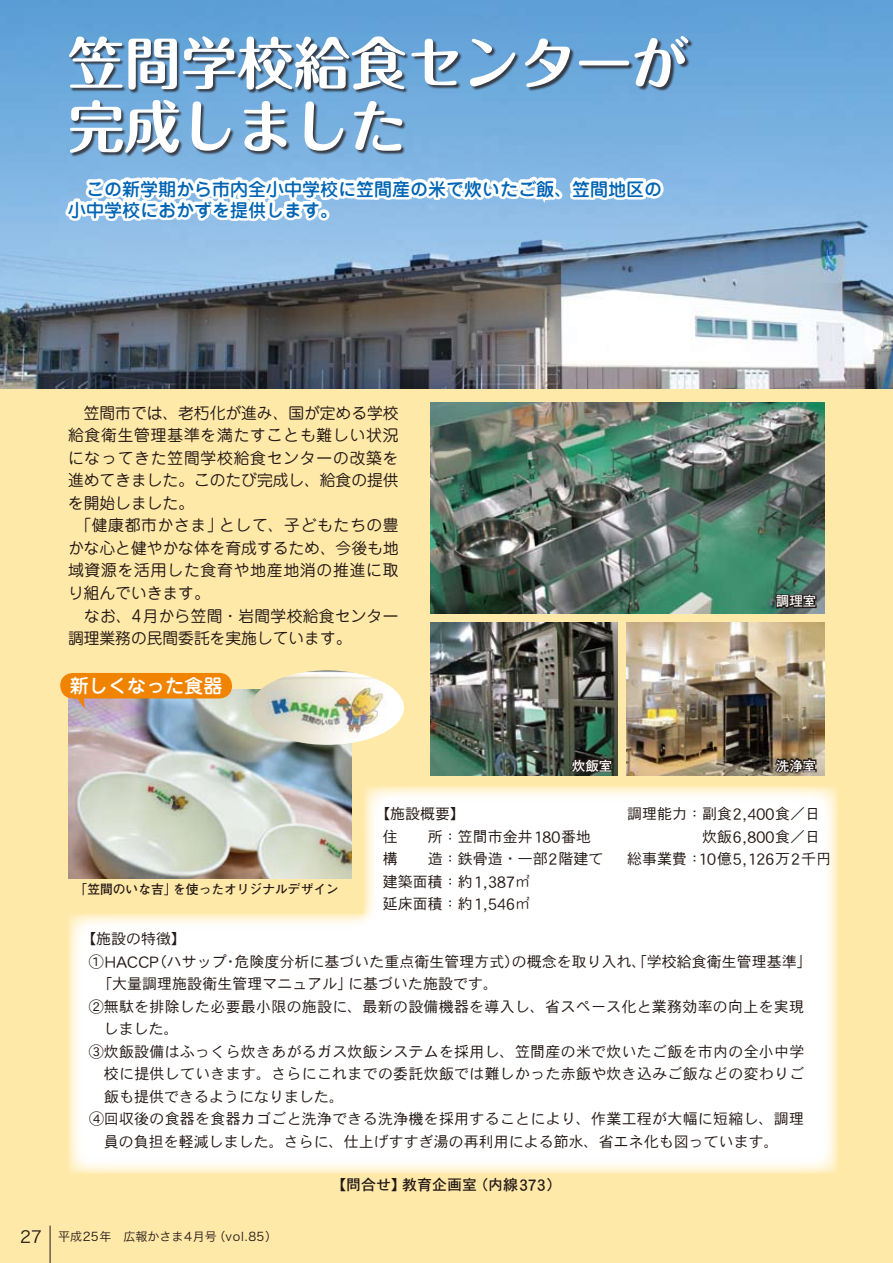
<style>
.page{position:relative;width:893px;height:1263px;background:#ffe9a9}
.page>*{position:absolute;margin:0;border:0;box-sizing:border-box;transform-origin:0 0}
.t1{font:700 56.4px/63.3px "Maru Fo Pro";color:#fff}
.t2{font:500 19.05px "Jun 34 Pro";color:#fff}
.t3{font:500 18px/21px "Jun 34 Pro";color:#0065b4}
.t4{font:15.75px/22.5px "Jun 201 Pro";letter-spacing:.02em;color:#231815}
.t5{font:15px/22.5px "DFHS Gothic Std W3";letter-spacing:.015em;color:#231815}
.t6{font:15px "DFHS Gothic Std W5";color:#231815}
.t7{font:700 13.5px "Futo Go B101 Pro";color:#fff}
.t8{font:700 12.75px "Futo Go B101 Pro";color:#231815}
.t9{font:12px "Hira Kaku Pro W3";color:#231815}
.s1{font-size:17.7px}
.s2{font-size:16.5px}
</style>
<div class="page">
<img style="left:0;top:0;width:893px;height:388px">
<svg style="left:68px;top:786px;width:770px;height:388px;background:#fefcf7"></svg>
<img style="left:69px;top:689px;width:282px;height:189px">
<div style="left:69px;top:37px;width:624px;height:120px;background:#231815;opacity:.75"></div>
<svg style="left:60px;top:0;width:607px;height:226px;background:#7ba8cf"></svg>
<div style="left:60px;top:673px;width:172px;height:25px;background:#f08300;border-radius:13px"></div>
<svg style="left:77px;top:698px;width:8px;height:11px"></svg>
<img style="left:431px;top:403px;width:394px;height:211px">
<img style="left:626px;top:623px;width:199px;height:153px">
<img style="left:431px;top:623px;width:187px;height:153px">
<img style="left:251px;top:670px;width:153px;height:75px">
<svg style="left:774px;top:593px;width:44px;height:21px"></svg>
<svg style="left:773px;top:721px;width:45px;height:53px;background:#79654c"></svg>
<svg style="left:568px;top:756px;width:46px;height:18px"></svg>
<hr style="left:50px;top:1225px;width:1px;height:38px;background:#231815">
<h1 class="t1" style="left:68px;top:25px;width:622px">笠間学校給食センターが完成しました</h1>
<p class="t3" style="left:68px;top:176px;width:596px">　この新学期から市内全小中学校に笠間産の米で炊いたご飯、笠間地区の小中学校におかずを提供します。</p>
<p class="t4" style="left:68px;top:400px;width:332px">　笠間市では、老朽化が進み、国が定める学校給食衛生管理基準を満たすことも難しい状況になってきた笠間学校給食センターの改築を進めてきました。このたび完成し、給食の提供を開始しました。<br>　「健康都市かさま」として、子どもたちの豊かな心と健やかな体を育成するため、今後も地域資源を活用した食育や地産地消の推進に取り組んでいきます。<br>　なお、4月から笠間・岩間学校給食センター調理業務の民間委託を実施しています。</p>
<p class="t2" style="left:70px;top:671px;width:154px">新しくなった食器</p>
<p class="t7" style="left:776px;top:591px;width:42px">調理室</p>
<p class="t8" style="left:75px;top:878px;width:266px">「笠間のいな吉」を使ったオリジナルデザイン</p>
<p class="t7" style="left:572px;top:755px;width:42px">炊飯室</p>
<p class="t7" style="left:776px;top:755px;width:42px">洗浄室</p>
<p class="t5" style="left:383px;top:802px;width:84px;text-indent:-8px">【施設概要】住</p>
<p class="t5" style="left:428px;top:825px;width:165px">所：笠間市金井<span class="s1">180</span>番地</p>
<p class="t5" style="left:383px;top:847px;width:222px;text-indent:45px">造：鉄骨造・一部<span class="s1">2</span>階建て建築面積：約<span class="s1">1,387</span>㎡<br>延床面積：約<span class="s1">1,546</span>㎡</p>
<p class="t5" style="left:383px;top:847px;width:16px">構</p>
<p class="t5" style="left:627px;top:802px;width:195px">調理能力：副食<span class="s1">2,400</span>食／日</p>
<p class="t5" style="left:702px;top:825px;width:120px">炊飯<span class="s1">6,800</span>食／日</p>
<p class="t5" style="left:627px;top:847px;width:205px">総事業費：<span class="s1">10</span>億<span class="s1">5,126</span>万<span class="s1">2</span>千円</p>
<p class="t5" style="left:81px;top:927px;width:107px">【施設の特徴】</p>
<p class="t5" style="left:89px;top:950px;width:724px">①<span class="s1">HACCP</span>（ハサップ･危険度分析に基づいた重点衛生管理方式）の概念を取り入れ「、学校給食衛生管理基準」</p>
<p class="t5" style="left:97px;top:972px;width:402px">「大量調理施設衛生管理マニュアル」に基づいた施設です。</p>
<p class="t5" style="left:89px;top:995px;width:717px">②無駄を排除した必要最小限の施設に、最新の設備機器を導入し、省スペース化と業務効率の向上を実現</p>
<p class="t5" style="left:104px;top:1017px;width:76px">しました。</p>
<p class="t5" style="left:89px;top:1040px;width:717px">③炊飯設備はふっくら炊きあがるガス炊飯システムを採用し、笠間産の米で炊いたご飯を市内の全小中学</p>
<p class="t5" style="left:104px;top:1062px;width:702px">校に提供していきます。さらにこれまでの委託炊飯では難しかった赤飯や炊き込みご飯などの変わりご</p>
<p class="t5" style="left:104px;top:1085px;width:241px">飯も提供できるようになりました。</p>
<p class="t5" style="left:89px;top:1107px;width:716px">④回収後の食器を食器カゴごと洗浄できる洗浄機を採用することにより、作業工程が大幅に短縮し、調理</p>
<p class="t5" style="left:104px;top:1130px;width:677px">員の負担を軽減しました。さらに、仕上げすすぎ湯の再利用による節水、省エネ化も図っています。</p>
<p class="t6" style="left:331px;top:1176px;width:232px">【問合せ】教育企画室（内線<span class="s1">373</span>）</p>
<p class="t9" style="left:20px;top:1226px;width:258px"><span class="s2">27</span> 平成25年　広報かさま4月号（vol.85）</p>
</div>
